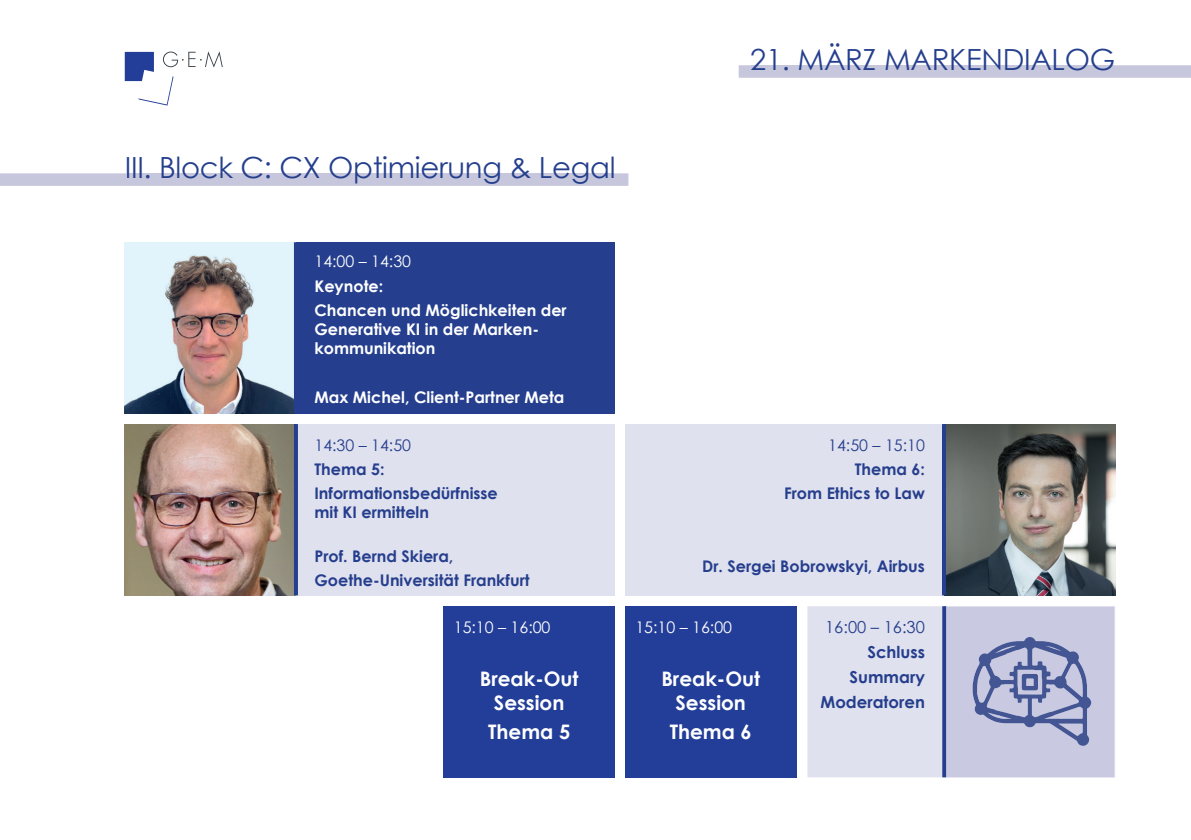
<style>
.page{position:relative;width:1191px;height:840px;background:#fff}
.page>*{position:absolute;margin:0;border:0;box-sizing:border-box;transform-origin:0 0}
.t1{font:29.2px "Century Gothic";letter-spacing:-.01em;color:#253f8e}
.t2{font:700 20px/24px "Century Gothic";color:#fff;text-align:center}
.t3{font:700 16.6px/25px "Century Gothic";color:#253e8d;text-align:right}
.t4{font:16.6px "Century Gothic";color:#253e8d}
.t5{font:700 16px/24.2px "Century Gothic";color:#253e8d}
.t6{font:700 16px/24.2px "Century Gothic";color:#fff}
.t7{font:16px "Century Gothic";color:#fff}
.t8{font:16px "Century Gothic";color:#253e8d}
</style>
<div class="page">
<svg style="left:738px;top:65px;width:453px;height:13px;background:#c8c8dd"></svg>
<div style="left:751px;top:65px;width:362px;height:5px;background:#c6c6dc"></div>
<div style="left:0;top:173px;width:628px;height:13px;background:#c6c6dc"></div>
<div style="left:127px;top:173px;width:486px;height:10px;background:#c6c6dc"></div>
<div style="left:125px;top:242px;width:490px;height:171px;background:#253f8e"></div>
<div style="left:125px;top:424px;width:490px;height:171px;background:#e0e1ee"></div>
<img style="left:125px;top:242px;width:169px;height:171px">
<img style="left:125px;top:424px;width:169px;height:171px">
<div style="left:625px;top:424px;width:490px;height:171px;background:#e0e1ee"></div>
<img style="left:946px;top:424px;width:169px;height:171px">
<div style="left:443px;top:606px;width:172px;height:171px;background:#233e98"></div>
<div style="left:625px;top:606px;width:171px;height:171px;background:#233e98"></div>
<hr style="left:294px;top:424px;width:4px;height:171px;background:#253f8e">
<hr style="left:942px;top:424px;width:4px;height:171px;background:#253f8e">
<svg style="left:807px;top:606px;width:308px;height:171px;background:#c8cae0"></svg>
<svg style="left:942px;top:606px;width:4px;height:170px"></svg>
<svg style="left:125px;top:51px;width:98px;height:54px"></svg>
<h1 class="t1" style="left:750px;top:39px;width:366px">21. MÄRZ MARKENDIALOG</h1>
<h1 class="t1" style="left:125px;top:146px;width:492px">III. Block C: CX Optimierung &amp; Legal</h1>
<p class="t7" style="left:314px;top:250px;width:98px">14:00 – 14:30</p>
<p class="t6" style="left:314px;top:273px;width:254px">Keynote:<br>Chancen und Möglichkeiten der</p>
<p class="t6" style="left:314px;top:319px;width:226px;line-height:19.2px">Generative KI in der Marken&shy;kommunikation</p>
<p class="t6" style="left:314px;top:384px;width:251px">Max Michel, Client-Partner Meta</p>
<p class="t8" style="left:314px;top:433px;width:98px">14:30 – 14:50</p>
<p class="t5" style="left:314px;top:456px;width:185px">Thema 5:<br>Informationsbedürfnisse</p>
<p class="t5" style="left:314px;top:500px;width:116px">mit KI ermitteln</p>
<p class="t5" style="left:314px;top:543px;width:217px">Prof. Bernd Skiera,<br>Goethe-Universität Frankfurt</p>
<p class="t7" style="left:454px;top:615px;width:98px">15:10 – 16:00</p>
<p class="t2" style="left:480px;top:666px;width:100px">Break-Out<br>Session</p>
<p class="t2" style="left:488px;top:719px;width:83px">Thema 5</p>
<p class="t8" style="left:828px;top:433px;width:98px">14:50 – 15:10</p>
<p class="t5" style="left:784px;top:456px;width:142px;text-align:right">Thema 6:<br>From Ethics to Law</p>
<p class="t5" style="left:702px;top:553px;width:224px">Dr. Sergei Bobrowskyi, Airbus</p>
<p class="t7" style="left:635px;top:615px;width:98px">15:10 – 16:00</p>
<p class="t2" style="left:661px;top:666px;width:100px">Break-Out<br>Session</p>
<p class="t2" style="left:670px;top:719px;width:83px">Thema 6</p>
<p class="t4" style="left:825px;top:615px;width:101px">16:00 – 16:30</p>
<p class="t3" style="left:820px;top:639px;width:106px">Schluss<br>Summary<br>Moderatoren</p>
</div>
